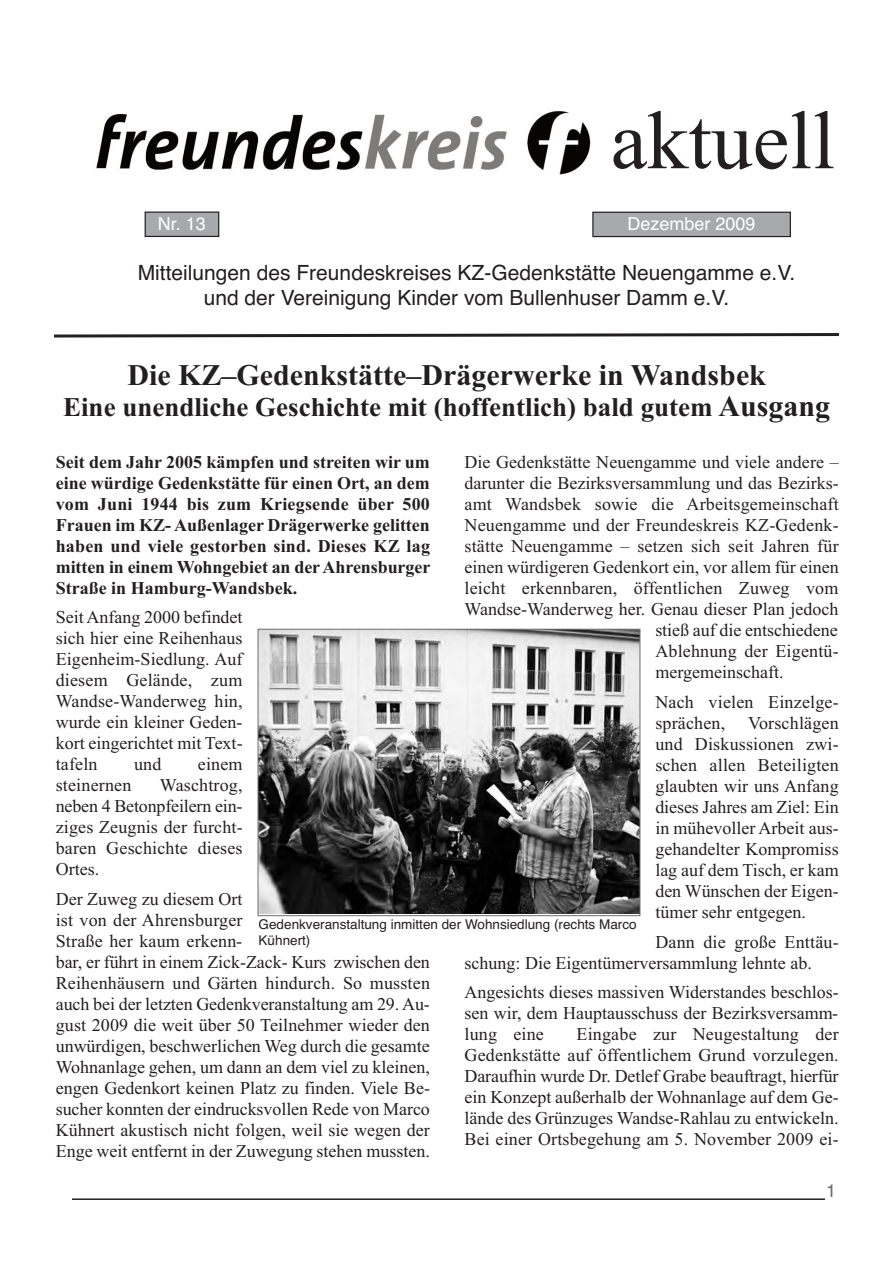
<style>
.page{position:relative;width:893px;height:1263px;background:#fff}
.page>*{position:absolute;margin:0;border:0;box-sizing:border-box;transform-origin:0 0}
.t1{font:82.5px "Times New Roman";color:#231f20}
.t2{font:700 30px "Times New Roman";color:#231f20}
.t3{font:700 27px "Times New Roman";color:#231f20}
.t4{font:21px/25.2px "Helvetica";color:#231f20;text-align:center}
.t5{font:18px/21px "Times New Roman";color:#231f20;text-align:justify}
.t6{font:700 18px/21px "Times New Roman";letter-spacing:-.005em;color:#231f20;text-align:justify}
.t7{font:18px "Helvetica";color:#fff}
.t8{font:18px "Helvetica";color:#6c6d70}
.t9{font:13.5px/16.2px "Helvetica";color:#231f20}
.s1{font-size:30px}
</style>
<div class="page">
<img style="left:96px;top:110px;width:495px;height:65px">
<div style="left:145px;top:212px;width:74px;height:24px;background:#a8a9ad"></div>
<div style="left:145px;top:212px;width:74px;height:25px;border:1px solid #231f20"></div>
<div style="left:593px;top:212px;width:197px;height:25px;background:#a8a9ad"></div>
<div style="left:592px;top:212px;width:199px;height:25px;border:1px solid #231f20"></div>
<svg style="left:54px;top:333px;width:785px;height:5px"></svg>
<hr style="left:72px;top:1198px;width:753px;height:2px;background:#231f20">
<img style="left:260px;top:631px;width:378px;height:282px">
<div style="left:258px;top:629px;width:382px;height:287px;border:1px solid #6c6d70"></div>
<h1 class="t1" style="left:610px;top:91px;width:226px">aktuell</h1>
<p class="t7" style="left:158px;top:213px;width:50px">Nr. 13</p>
<p class="t7" style="left:628px;top:213px;width:130px">Dezember 2009</p>
<p class="t4" style="left:138px;top:260px;width:659px">Mitteilungen des Freundeskreises KZ-Gedenkstätte Neuengamme e.V. und der Vereinigung Kinder vom Bullenhuser Damm e.V.</p>
<h2 class="t2" style="left:127px;top:357px;width:640px">Die KZ–Gedenkstätte–Drägerwerke in Wandsbek</h2>
<h3 class="t3" style="left:63px;top:391px;width:769px">Eine unendliche Geschichte mit (hoffentlich) bald gutem <span class="s1">Ausgang</span></h3>
<p class="t6" style="left:56px;top:451px;width:376px">Seit dem Jahr 2005 kämpfen und streiten wir um eine würdige Gedenkstätte für einen Ort, an dem vom Juni 1944 bis zum Kriegsende über 500<br>Frauen im KZ- Außenlager Drägerwerke gelitten haben und viele gestorben sind. Dieses KZ lag mitten in einem Wohngebiet an der Ahrensburger Straße in Hamburg-Wandsbek.</p>
<p class="t5" style="left:56px;top:606px;width:188px">Seit Anfang 2000 befindet sich hier eine Reihenhaus Eigenheim-Siedlung. Auf diesem Gelände, zum Wandse-Wanderweg hin, wurde ein kleiner Geden&shy;kort eingerichtet mit Text&shy;tafeln</p>
<p class="t5" style="left:464px;top:452px;width:376px">Die Gedenkstätte Neuengamme und viele andere –</p>
<p class="t5" style="left:464px;top:473px;width:376px">darunter die Bezirksversammlung und das Bezirks-</p>
<p class="t5" style="left:464px;top:494px;width:376px">amt Wandsbek sowie die Arbeitsgemeinschaft</p>
<p class="t5" style="left:464px;top:515px;width:376px">Neuengamme und der Freundeskreis KZ-Gedenk-</p>
<p class="t5" style="left:464px;top:536px;width:376px">stätte Neuengamme – setzen sich seit Jahren für</p>
<p class="t5" style="left:464px;top:557px;width:376px">einen würdigeren Gedenkort ein, vor allem für einen</p>
<p class="t5" style="left:464px;top:578px;width:375px">leicht erkennbaren, öffentlichen Zuweg vom</p>
<p class="t5" style="left:464px;top:599px;width:376px">Wandse-Wanderweg her. Genau dieser Plan jedoch</p>
<p class="t5" style="left:655px;top:620px;width:184px">stieß auf die entschiedene</p>
<p class="t5" style="left:655px;top:641px;width:185px">Ablehnung der Eigentü-</p>
<p class="t5" style="left:655px;top:662px;width:130px">mergemeinschaft.</p>
<p class="t5" style="left:655px;top:692px;width:185px">Nach vielen Einzelge&shy;sprächen,</p>
<p class="t5" style="left:655px;top:713px;width:185px;text-indent:93px">Vorschlägen und Diskussionen zwi&shy;schen allen Beteiligten glaubten wir uns Anfang dieses Jahres am Ziel: Ein in mühevoller Arbeit aus&shy;gehandelter Kompromiss lag auf dem Tisch, er kam den Wünschen der Eigen&shy;tümer sehr entgegen.</p>
<p class="t5" style="left:464px;top:932px;width:376px;text-indent:191px">Dann die große Enttäu&shy;schung: Die Eigentümerversammlung lehnte ab.</p>
<p class="t5" style="left:464px;top:981px;width:376px">Angesichts dieses massiven Widerstandes beschlos&shy;sen wir, dem Hauptausschuss der Bezirksversamm&shy;lung eine</p>
<p class="t5" style="left:134px;top:753px;width:29px">und</p>
<p class="t5" style="left:198px;top:753px;width:46px">einem</p>
<p class="t5" style="left:56px;top:774px;width:188px;text-indent:104px">Waschtrog, neben 4 Betonpfeilern ein&shy;ziges Zeugnis der furcht&shy;baren Geschichte dieses Ortes.</p>
<p class="t5" style="left:56px;top:888px;width:376px;text-align:left">Der Zuweg zu diesem Ort<br>ist von der Ahrensburger<br>Straße her kaum erkenn-<br>bar, er führt in einem Zick-Zack- Kurs zwischen den Reihenhäusern und Gärten hindurch. So mussten auch bei der letzten Gedenkveranstaltung am 29. Au&shy;gust 2009 die weit über 50 Teilnehmer wieder den unwürdigen, beschwerlichen Weg durch die gesamte Wohnanlage gehen, um dann an dem viel zu kleinen, engen Gedenkort keinen Platz zu finden. Viele Be&shy;sucher konnten der eindrucksvollen Rede von Marco Kühnert akustisch nicht folgen, weil sie wegen der Enge weit entfernt in der Zuwegung stehen mussten.</p>
<p class="t5" style="left:56px;top:774px;width:77px">steinernen</p>
<p class="t9" style="left:259px;top:916px;width:379px">Gedenkveranstaltung inmitten der Wohnsiedlung (rechts Marco<br>Kühnert)</p>
<p class="t5" style="left:464px;top:1023px;width:376px;text-indent:112px">Eingabe zur Neugestaltung der Gedenkstätte auf öffentlichem Grund vorzulegen.<br>Daraufhin wurde Dr. Detlef Grabe beauftragt, hierfür ein Konzept außerhalb der Wohnanlage auf dem Ge&shy;lände des Grünzuges Wandse-Rahlau zu entwickeln.<br>Bei einer Ortsbegehung am 5. November 2009 ei-</p>
<p class="t8" style="left:826px;top:1180px;width:12px">1</p>
</div>
